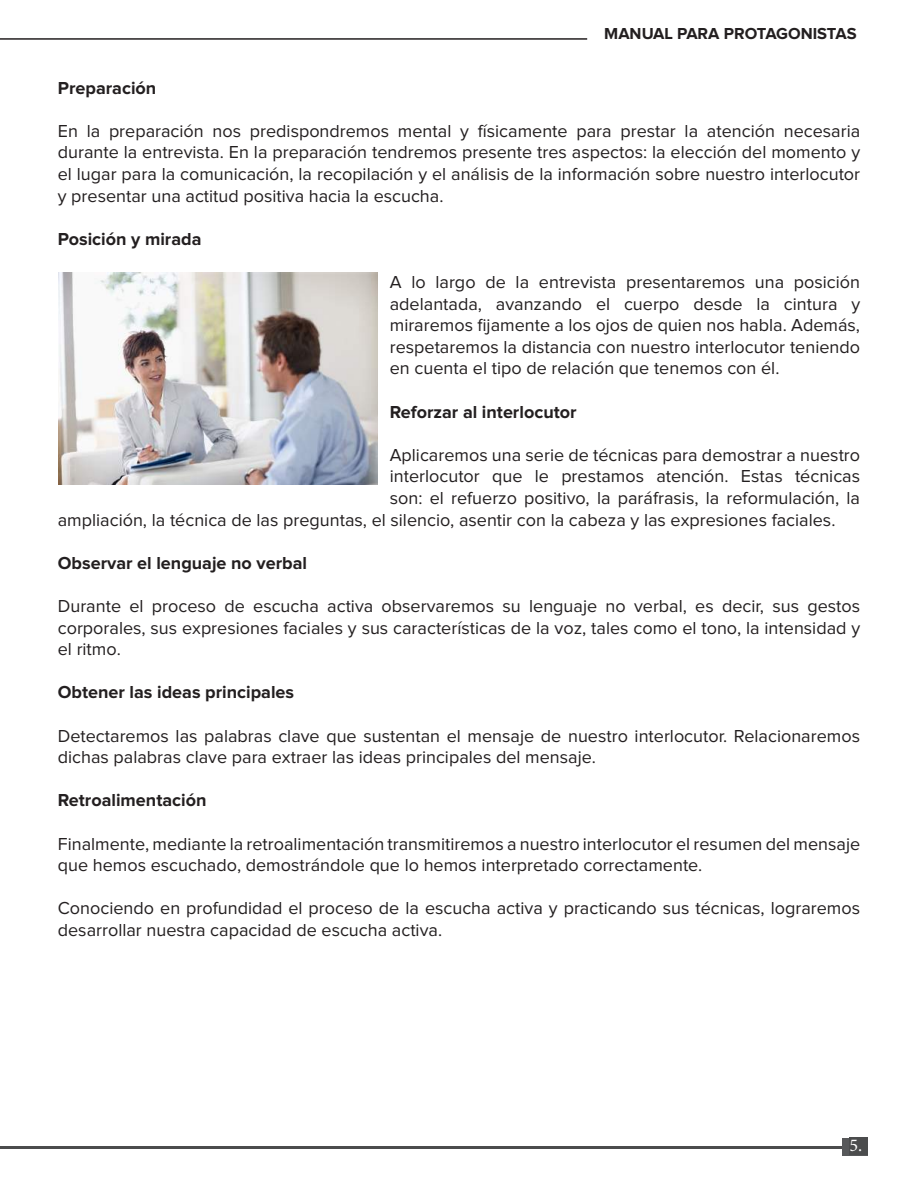
<style>
.page{position:relative;width:918px;height:1188px;background:#fff}
.page>*{position:absolute;margin:0;border:0;box-sizing:border-box;transform-origin:0 0}
.t1{font:18px/21.6px "Proxima Nova";color:#231f20;text-align:justify}
.t2{font:700 18px "Proxima Nova";color:#231f20}
.t3{font:18px "Minion Pro";color:#fff}
.t4{font:700 16.5px "Proxima Nova";color:#231f20}
</style>
<div class="page">
<hr style="left:0;top:38px;width:587px;height:2px;background:#231f20">
<hr style="left:0;top:1146px;width:844px;height:3px;background:#4b4c4d">
<div style="left:843px;top:1138px;width:25px;height:17px;background:#57585a"></div>
<div style="left:849px;top:1138px;width:19px;height:17px;background:#4b4c4d"></div>
<img style="left:58px;top:272px;width:319px;height:213px">
<p class="t4" style="left:604px;top:26px;width:254px">MANUAL PARA PROTAGONISTAS</p>
<p class="t2" style="left:58px;top:79px;width:100px">Preparación</p>
<p class="t1" style="left:58px;top:121px;width:804px">En la preparación nos predispondremos mental y físicamente para prestar la atención necesaria durante la entrevista. En la preparación tendremos presente tres aspectos: la elección del momento y el lugar para la comunicación, la recopilación y el análisis de la información sobre nuestro interlocutor y presentar una actitud positiva hacia la escucha.</p>
<p class="t2" style="left:58px;top:231px;width:145px">Posición y mirada</p>
<p class="t1" style="left:390px;top:272px;width:472px">A lo largo de la entrevista presentaremos una posición adelantada, avanzando el cuerpo desde la cintura y miraremos fijamente a los ojos de quien nos habla. Además, respetaremos la distancia con nuestro interlocutor teniendo en cuenta el tipo de relación que tenemos con él.</p>
<p class="t2" style="left:390px;top:403px;width:188px">Reforzar al interlocutor</p>
<p class="t1" style="left:390px;top:445px;width:472px">Aplicaremos una serie de técnicas para demostrar a nuestro</p>
<p class="t1" style="left:390px;top:466px;width:472px">interlocutor que le prestamos atención. Estas técnicas</p>
<p class="t1" style="left:390px;top:488px;width:472px">son: el refuerzo positivo, la paráfrasis, la reformulación, la</p>
<p class="t1" style="left:58px;top:510px;width:779px">ampliación, la técnica de las preguntas, el silencio, asentir con la cabeza y las expresiones faciales.</p>
<p class="t2" style="left:58px;top:555px;width:251px">Observar el lenguaje no verbal</p>
<p class="t1" style="left:58px;top:596px;width:804px">Durante el proceso de escucha activa observaremos su lenguaje no verbal, es decir, sus gestos corporales, sus expresiones faciales y sus características de la voz, tales como el tono, la intensidad y el ritmo.</p>
<p class="t2" style="left:58px;top:684px;width:238px">Obtener las ideas principales</p>
<p class="t1" style="left:58px;top:726px;width:804px">Detectaremos las palabras clave que sustentan el mensaje de nuestro interlocutor. Relacionaremos dichas palabras clave para extraer las ideas principales del mensaje.</p>
<p class="t2" style="left:58px;top:792px;width:150px">Retroalimentación</p>
<p class="t1" style="left:58px;top:834px;width:804px">Finalmente, mediante la retroalimentación transmitiremos a nuestro interlocutor el resumen del mensaje que hemos escuchado, demostrándole que lo hemos interpretado correctamente.</p>
<p class="t1" style="left:58px;top:898px;width:804px">Conociendo en profundidad el proceso de la escucha activa y practicando sus técnicas, lograremos desarrollar nuestra capacidad de escucha activa.</p>
<p class="t3" style="left:849px;top:1133px;width:14px">5.</p>
</div>
